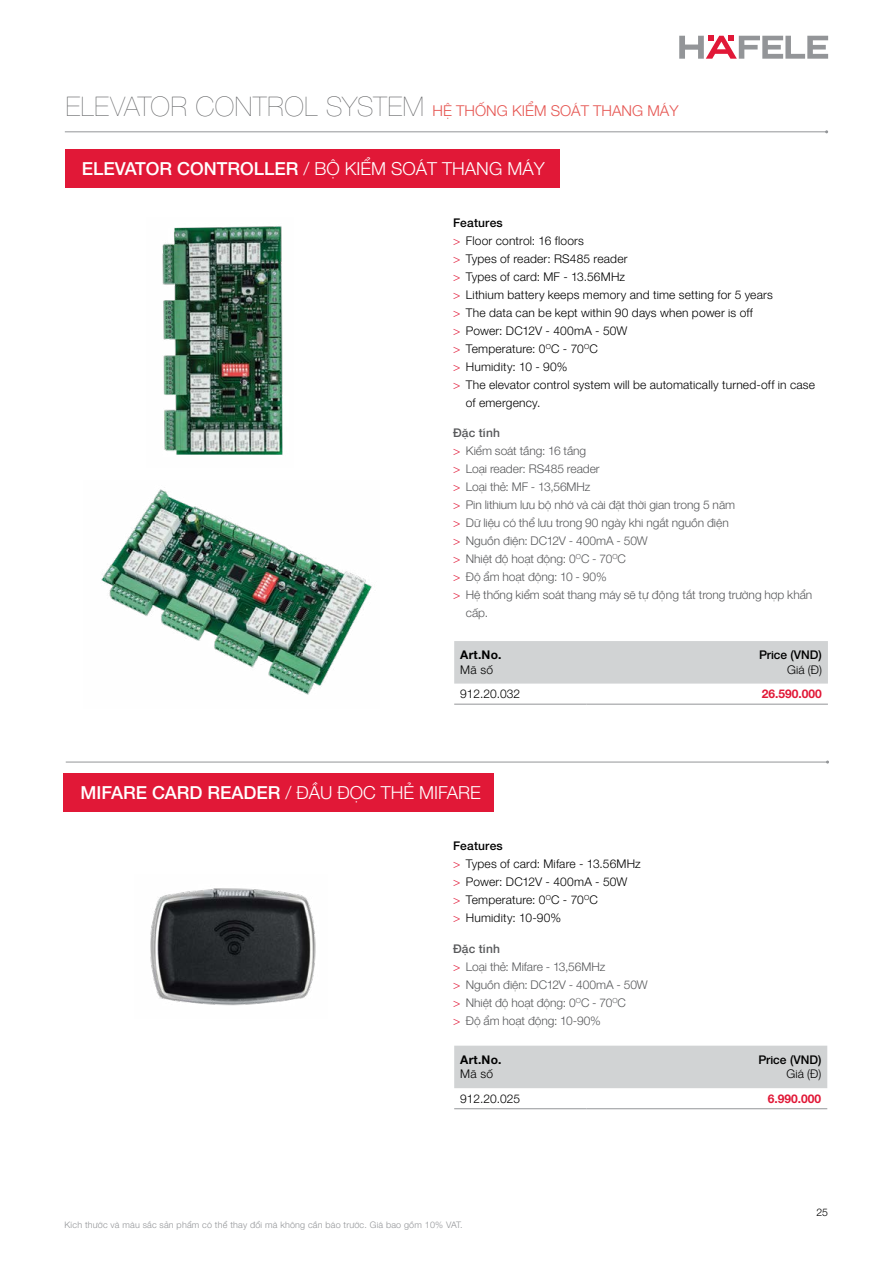
<style>
.page{position:relative;width:893px;height:1263px;background:#fff}
.page>*{position:absolute;margin:0;border:0;box-sizing:border-box;transform-origin:0 0}
.t1{font:18px "Hafele Helve N Light";color:#fff}
.t2{font:18px "Hafele Helve N medium";color:#fff}
.t3{font:15px "Hafele Helve N Light";color:#e65652}
.t4{font:12px/18px "Hafele Helve N Light";letter-spacing:.015em;color:#000}
.t5{font:12px/18px "Hafele Helve N Light";letter-spacing:-.005em;color:#58595b}
.t6{font:12px "Hafele Helve N medium";color:#000}
.t7{font:12px "Hafele Helve N Bold";color:#e11837}
.t8{font:12px "Hafele Helve N Bold";letter-spacing:.02em;color:#000}
.t9{font:12px "Hafele Helve N medium";letter-spacing:.015em;color:#58595b}
.t10{font:300 10.5px "Helvetica Neue LT Std";color:#000}
.t11{font:9px "Hafele Helve N Light";letter-spacing:.02em;color:#939598}
.s1{font-family:"Hafele Helve N Ultra";font-weight:300;font-size:27px;color:#58595b}
.s2{font-family:"Hafele Helve N medium"}
.s3{color:#e11837}
.s4{font-family:"Hafele Helve N Light"}
</style>
<div class="page">
<svg style="left:679px;top:36px;width:149px;height:23px"></svg>
<hr style="left:65px;top:132px;width:762px;height:1px;background:#939598">
<div style="left:63px;top:773px;width:431px;height:38px;background:#e11837"></div>
<div style="left:454px;top:1046px;width:373px;height:42px;background:#d1d3d4"></div>
<hr style="left:454px;top:1108px;width:132px;height:1px;background:#939598">
<hr style="left:586px;top:1108px;width:241px;height:1px;background:#939598">
<img style="left:150px;top:888px;width:166px;height:118px">
<div style="left:65px;top:150px;width:494px;height:38px;background:#e11837"></div>
<div style="left:454px;top:641px;width:374px;height:43px;background:#d1d3d4"></div>
<hr style="left:454px;top:704px;width:132px;height:1px;background:#939598">
<hr style="left:586px;top:704px;width:242px;height:1px;background:#939598">
<img style="left:162px;top:226px;width:121px;height:229px">
<img style="left:101px;top:489px;width:271px;height:206px">
<hr style="left:66px;top:762px;width:761px;height:1px;background:#939598">
<p class="t3" style="left:66px;top:101px;width:614px"><span class="s1">ELEVATOR CONTROL SYSTEM</span> HỆ THỐNG KIỂM SOÁT THANG MÁY</p>
<h1 class="t1" style="left:82px;top:157px;width:464px"><span class="s2">ELEVATOR CONTROLLER</span> / BỘ KIỂM SOÁT THANG MÁY</h1>
<p class="t6" style="left:453px;top:214px;width:51px">Features</p>
<p class="t4" style="left:453px;top:231px;width:132px"><span class="s3">&gt;</span> Floor control: 16 floors</p>
<p class="t4" style="left:453px;top:249px;width:176px"><span class="s3">&gt;</span> Types of reader: RS485 reader</p>
<p class="t4" style="left:453px;top:267px;width:173px"><span class="s3">&gt;</span> Types of card: MF - 13.56MHz</p>
<p class="t4" style="left:453px;top:285px;width:321px"><span class="s3">&gt;</span> Lithium battery keeps memory and time setting for 5 years</p>
<p class="t4" style="left:453px;top:303px;width:301px"><span class="s3">&gt;</span> The data can be kept within 90 days when power is off</p>
<p class="t4" style="left:453px;top:321px;width:176px"><span class="s3">&gt;</span> Power: DC12V - 400mA - 50W</p>
<p class="t4" style="left:453px;top:339px;width:146px"><span class="s3">&gt;</span> Temperature: 0<sup>O</sup>C - 70<sup>O</sup>C</p>
<p class="t4" style="left:453px;top:357px;width:116px"><span class="s3">&gt;</span> Humidity: 10 - 90%</p>
<p class="t4" style="left:453px;top:375px;width:363px"><span class="s3">&gt;</span> The elevator control system will be automatically turned-off in case</p>
<p class="t4" style="left:466px;top:393px;width:76px">of emergency.</p>
<p class="t9" style="left:453px;top:424px;width:48px">Đặc tính</p>
<p class="t5" style="left:453px;top:441px;width:135px"><span class="s3">&gt;</span> Kiểm soát tầng: 16 tầng</p>
<p class="t5" style="left:453px;top:459px;width:148px"><span class="s3">&gt;</span> Loại reader: RS485 reader</p>
<p class="t5" style="left:453px;top:477px;width:139px"><span class="s3">&gt;</span> Loại thẻ: MF - 13,56MHz</p>
<p class="t5" style="left:453px;top:495px;width:284px"><span class="s3">&gt;</span> Pin lithium lưu bộ nhớ và cài đặt thời gian trong 5 năm</p>
<p class="t5" style="left:453px;top:513px;width:277px"><span class="s3">&gt;</span> Dữ liệu có thể lưu trong 90 ngày khi ngắt nguồn điện</p>
<p class="t5" style="left:453px;top:531px;width:196px"><span class="s3">&gt;</span> Nguồn điện: DC12V - 400mA - 50W</p>
<p class="t5" style="left:453px;top:549px;width:174px"><span class="s3">&gt;</span> Nhiệt độ hoạt động: 0<sup>O</sup>C - 70<sup>O</sup>C</p>
<p class="t5" style="left:453px;top:567px;width:155px"><span class="s3">&gt;</span> Độ ẩm hoạt động: 10 - 90%</p>
<p class="t5" style="left:453px;top:585px;width:361px"><span class="s3">&gt;</span> Hệ thống kiểm soát thang máy sẽ tự động tắt trong trường hợp khẩn</p>
<p class="t5" style="left:466px;top:603px;width:24px">cấp.</p>
<p class="t8" style="left:460px;top:647px;width:43px">Art.No.</p>
<p class="t4" style="left:460px;top:660px;width:34px">Mã số</p>
<p class="t6" style="left:759px;top:647px;width:64px">Price (VND)</p>
<p class="t4" style="left:787px;top:660px;width:36px">Giá (Đ)</p>
<p class="t4" style="left:460px;top:684px;width:62px">912.20.032</p>
<p class="t7" style="left:762px;top:685px;width:62px">26.590.000</p>
<h1 class="t2" style="left:80px;top:780px;width:402px">MIFARE CARD READER <span class="s4">/ ĐẦU ĐỌC THẺ MIFARE</span></h1>
<p class="t6" style="left:453px;top:837px;width:51px">Features</p>
<p class="t4" style="left:453px;top:854px;width:189px"><span class="s3">&gt;</span> Types of card: Mifare - 13.56MHz <span class="s3">&gt;</span> Power: DC12V - 400mA - 50W<br><span class="s3">&gt;</span> Temperature: 0<sup>O</sup>C - 70<sup>O</sup>C<br><span class="s3">&gt;</span> Humidity: 10-90%</p>
<p class="t9" style="left:453px;top:940px;width:48px">Đặc tính</p>
<p class="t5" style="left:453px;top:957px;width:196px"><span class="s3">&gt;</span> Loại thẻ: Mifare - 13,56MHz<br><span class="s3">&gt;</span> Nguồn điện: DC12V - 400mA - 50W <span class="s3">&gt;</span> Nhiệt độ hoạt động: 0<sup>O</sup>C - 70<sup>O</sup>C<br><span class="s3">&gt;</span> Độ ẩm hoạt động: 10-90%</p>
<p class="t8" style="left:460px;top:1051px;width:43px">Art.No.</p>
<p class="t4" style="left:460px;top:1064px;width:34px">Mã số</p>
<p class="t6" style="left:758px;top:1051px;width:64px">Price (VND)</p>
<p class="t4" style="left:787px;top:1064px;width:36px">Giá (Đ)</p>
<p class="t4" style="left:460px;top:1089px;width:62px">912.20.025</p>
<p class="t7" style="left:768px;top:1090px;width:55px">6.990.000</p>
<p class="t11" style="left:65px;top:1218px;width:400px">Kích thước và màu sắc sản phẩm có thể thay đổi mà không cần báo trước. Giá bao gồm 10% VAT.</p>
<p class="t10" style="left:816px;top:1206px;width:13px">25</p>
</div>
